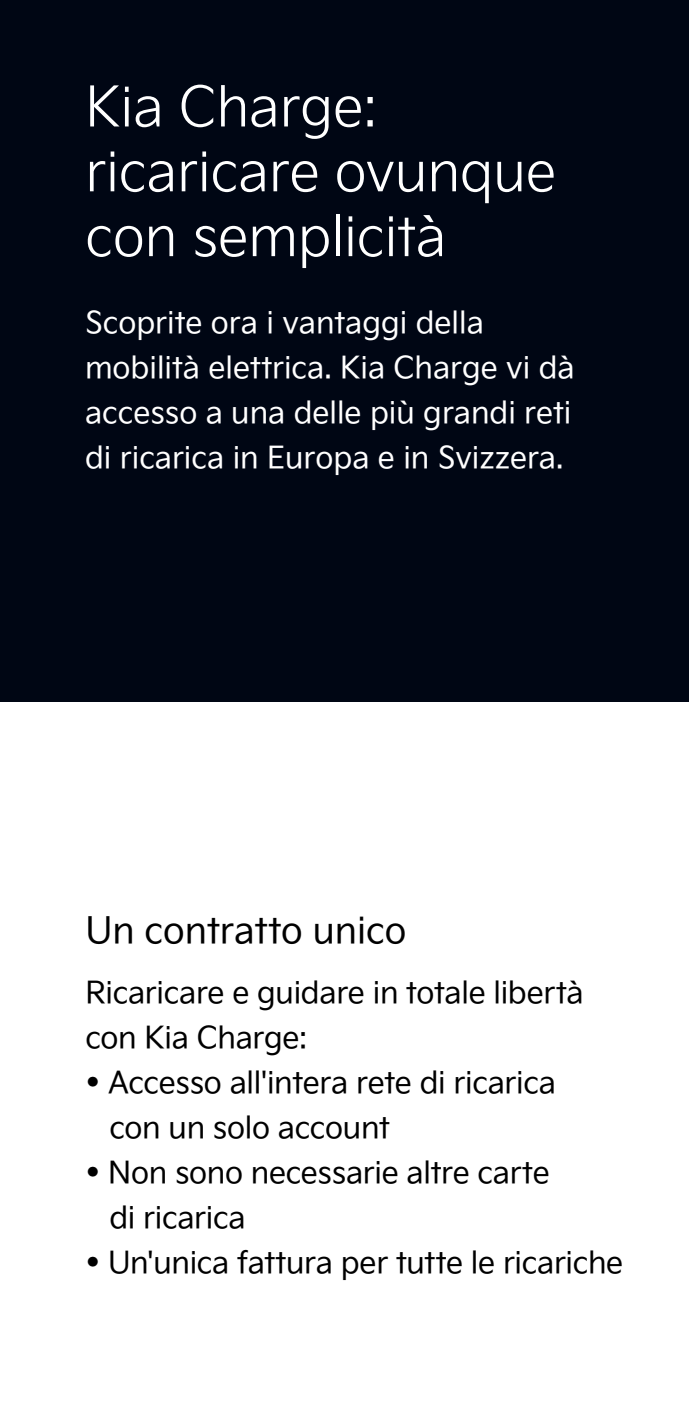
<style>
.page{position:relative;width:689px;height:1404px;background:#fff}
.page>*{position:absolute;margin:0;border:0;box-sizing:border-box;transform-origin:0 0}
.t1{font:54px/64.8px "Kia Signature Fix OTF Light";color:#fff}
.t2{font:36px "Kia Signature Fix OTF Regular";color:#000}
.t3{font:30px/45px "Kia Signature Fix OTF Regular";letter-spacing:-.01em;color:#000}
.t4{font:30px/45px "Kia Signature Fix OTF Regular";color:#fff}
</style>
<div class="page">
<div style="left:0;top:0;width:689px;height:702px;background:#000614"></div>
<h1 class="t1" style="left:85px;top:72px;width:472px">Kia Charge: ricaricare ovunque con semplicità</h1>
<p class="t4" style="left:85px;top:299px;width:491px">Scoprite ora i vantaggi della mobilità elettrica. Kia Charge vi dà accesso a una delle più grandi reti di ricarica in Europa e in Svizzera.</p>
<p class="t2" style="left:85px;top:903px;width:322px">Un contratto unico</p>
<p class="t3" style="left:85px;top:968px;width:500px">Ricaricare e guidare in totale libertà con Kia Charge:</p>
<p class="t3" style="left:109px;top:1058px;width:448px;text-indent:-24px">• Accesso all'intera rete di ricarica con un solo account</p>
<p class="t3" style="left:109px;top:1148px;width:442px;text-indent:-24px">• Non sono necessarie altre carte di ricarica</p>
<p class="t3" style="left:85px;top:1238px;width:539px">• Un'unica fattura per tutte le ricariche</p>
</div>
